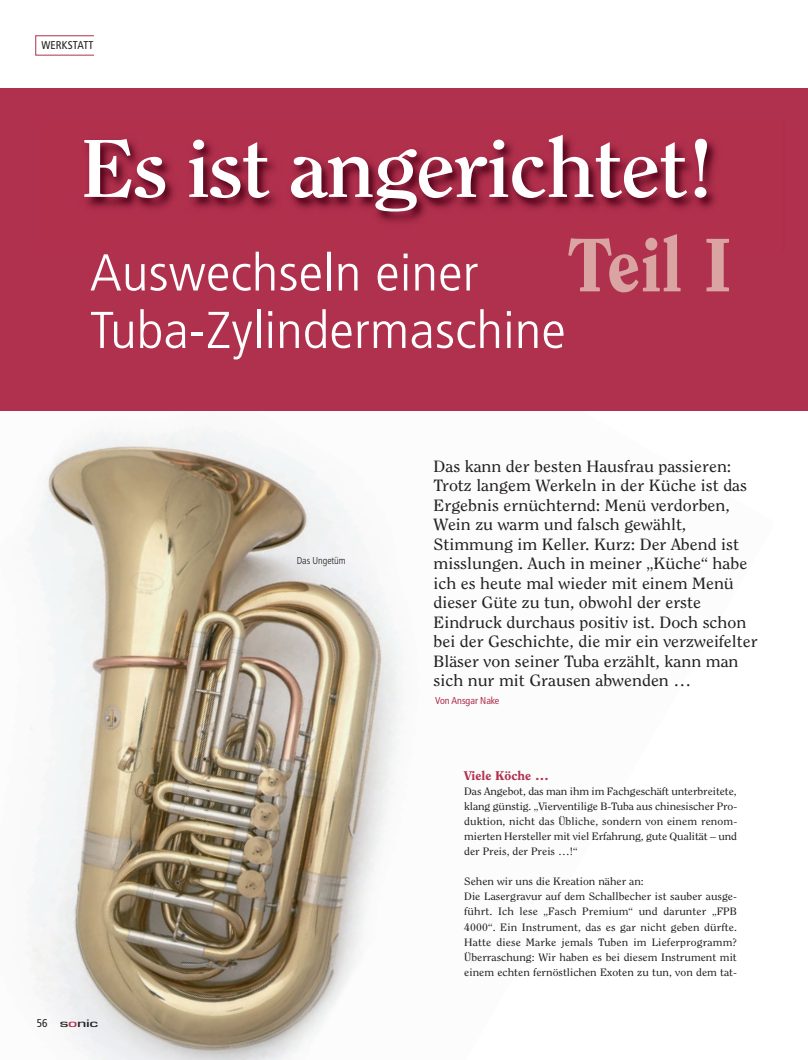
<style>
.page{position:relative;width:808px;height:1060px;background:#fff}
.page>*{position:absolute;margin:0;border:0;box-sizing:border-box;transform-origin:0 0}
.t1{font:700 81.25px "Clearface Std";letter-spacing:-.025em;color:#fff;scale:1.1 1}
.t2{font:300 condensed 51.75px/57.5px "Frutiger LT Std";color:#fff;scale:1.11 1}
.t3{font:16.25px/19.5px "Clearface Std";color:#231f20;scale:1.1 1}
.t4{font:800 12.5px "Clearface Std";color:#b0314d;scale:1.1 1}
.t5{font:condensed 11.25px "Frutiger LT Std";letter-spacing:.01em;color:#231f20}
.t6{font:500 11.25px "Eurostile T";letter-spacing:-.02em;color:#231f20;scale:1.6 1}
.t7{font:10.62px/15px "Clearface Std";color:#231f20;text-align:justify;scale:1.1 1}
.t8{font:condensed 10px "Frutiger LT Std";letter-spacing:-.005em;color:#b0314d}
.t9{font:300 condensed 10px "Frutiger LT Std";letter-spacing:-.005em;color:#231f20}
.s1{font-family:"Frutiger LT Std";font-weight:400;font-stretch:condensed}
.s2{color:#b0314d}
</style>
<div class="page">
<img style="left:28px;top:427px;width:375px;height:632px">
<div style="left:0;top:89px;width:808px;height:322px;background:#b0314d"></div>
<div style="left:35px;top:35px;width:59px;height:20px;border:1px solid #b0314d"></div>
<svg style="left:568px;top:252px;width:161px;height:40px"></svg>
<img style="left:86px;top:138px;width:630px;height:114px">
<img style="left:568px;top:234px;width:161px;height:18px">
<p class="t5" style="left:41px;top:41px;width:54px">WERKSTATT</p>
<h1 class="t1" style="left:81px;top:135px;width:579px">Es ist angerichtet!</h1>
<h2 class="t2" style="left:90px;top:248px;width:430px">Auswechseln einer<br>Tuba-Zylindermaschine</h2>
<p class="t6" style="left:37px;top:1016px;width:40px"><span class="s1">56</span> s<span class="s2">o</span>nic</p>
<p class="t9" style="left:297px;top:556px;width:50px">Das Ungetüm</p>
<p class="t3" style="left:433px;top:457px;width:296px">Das kann der besten Hausfrau passieren:<br>Trotz langem Werkeln in der Küche ist das Ergebnis ernüchternd: Menü verdorben, Wein zu warm und falsch gewählt, Stimmung im Keller. Kurz: Der Abend ist misslungen. Auch in meiner „Küche“ habe ich es heute mal wieder mit einem Menü dieser Güte zu tun, obwohl der erste Eindruck durchaus positiv ist. Doch schon bei der Geschichte, die mir ein verzweifelter Bläser von seiner Tuba erzählt, kann man sich nur mit Grausen abwenden …</p>
<p class="t8" style="left:435px;top:697px;width:66px">Von Ansgar Nake</p>
<p class="t4" style="left:464px;top:770px;width:78px">Viele Köche …</p>
<p class="t7" style="left:464px;top:784px;width:250px">Das Angebot, das man ihm im Fachgeschäft unterbreitete, klang günstig. „Vierventilige B-Tuba aus chinesischer Pro&shy;duktion, nicht das Übliche, sondern von einem renom&shy;mierten Hersteller mit viel Erfahrung, gute Qualität – und der Preis, der Preis …!“</p>
<p class="t7" style="left:464px;top:874px;width:250px;text-align:left">Sehen wir uns die Kreation näher an:<br>Die Lasergravur auf dem Schallbecher ist sauber ausge&shy;führt. Ich lese „Fasch Premium“ und darunter „FPB 4000“. Ein Instrument, das es gar nicht geben dürfte.<br>Hatte diese Marke jemals Tuben im Lieferprogramm?<br>Überraschung: Wir haben es bei diesem Instrument mit einem echten fernöstlichen Exoten zu tun, von dem tat-</p>
</div>
